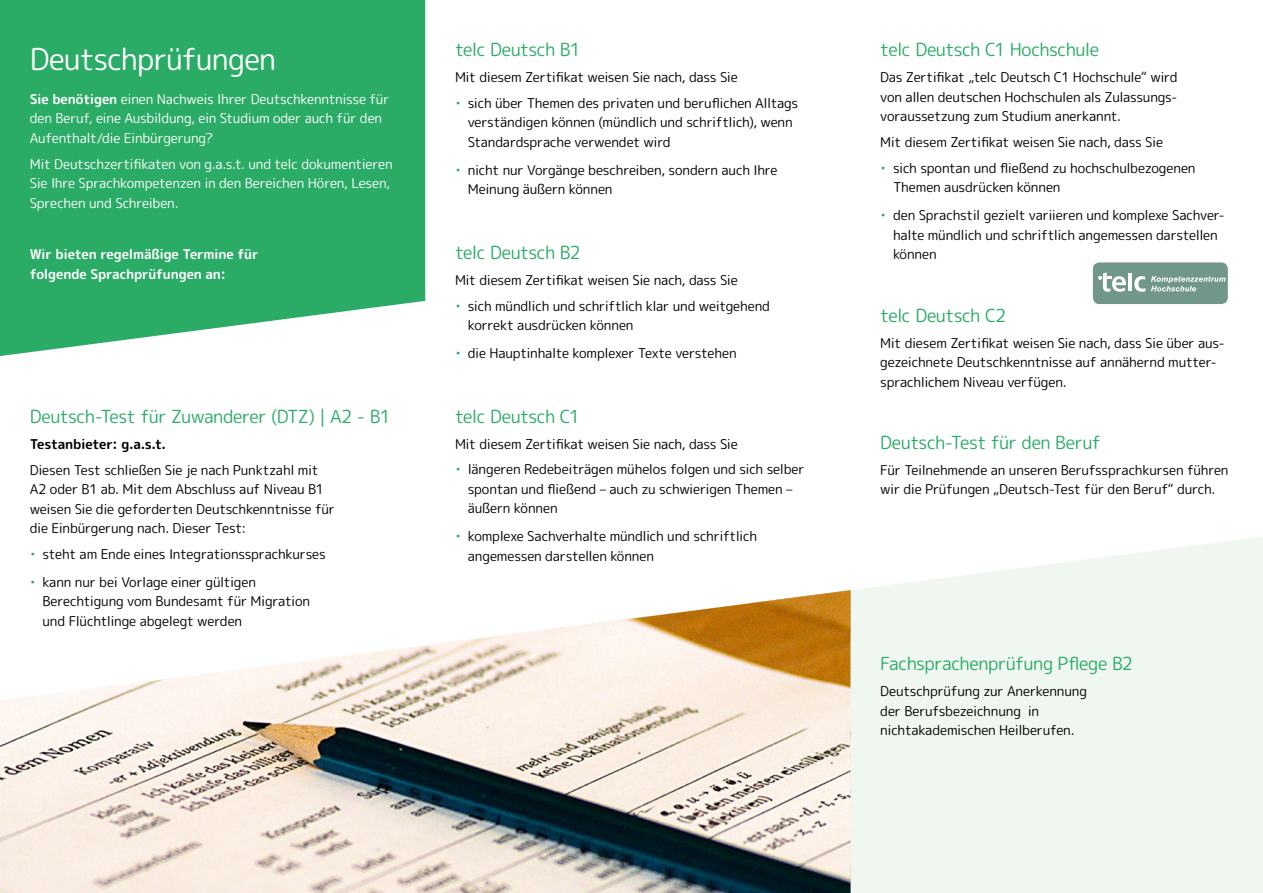
<style>
.page{position:relative;width:1263px;height:893px;background:#fff}
.page>*{position:absolute;margin:0;border:0;box-sizing:border-box;transform-origin:0 0}
.t1{font:30px "Rounded Mplus 1 c";letter-spacing:-.03em;color:#fff}
.t2{font:18px "Rounded Mplus 1 c";letter-spacing:-.035em;color:#2bac66}
.t3{font:13.5px/19.5px "Rounded Mplus 1 c";letter-spacing:-.015em;color:#000}
.t4{font:13.5px/19.5px "Rounded Mplus 1 c";letter-spacing:-.015em;color:#fff}
.t5{font:700 13.5px/19.5px "Rounded Mplus 1 c";letter-spacing:-.02em;color:#fff}
.t6{font:700 13.5px "Rounded Mplus 1 c";letter-spacing:-.02em;color:#000}
.s1{font-weight:700}
.s2{color:#2bac66}
</style>
<div class="page">
<svg style="left:851px;top:537px;width:412px;height:356px;fill:#f0f7f1"></svg>
<img style="left:0;top:590px;width:850px;height:303px">
<svg style="left:0;top:0;width:425px;height:356px;background:#3bb271"></svg>
<div style="left:1093px;top:262px;width:135px;height:42px;background:#719788;border-radius:7px"></div>
<hr style="left:1128px;top:274px;width:4px;height:17px;background:#fff">
<svg style="left:1134px;top:276px;width:11px;height:16px"></svg>
<svg style="left:1098px;top:272px;width:28px;height:20px"></svg>
<svg style="left:1151px;top:276px;width:74px;height:16px"></svg>
<h1 class="t1" style="left:30px;top:37px;width:248px">Deutschprüfungen</h1>
<p class="t4" style="left:30px;top:89px;width:361px"><span class="s1">Sie benötigen</span> einen Nachweis Ihrer Deutschkenntnisse für den Beruf, eine Ausbildung, ein Studium oder auch für den<br>Aufenthalt/die Einbürgerung?</p>
<p class="t4" style="left:30px;top:154px;width:364px">Mit Deutschzertifikaten von g.a.s.t. und telc dokumentieren<br>Sie Ihre Sprachkompetenzen in den Bereichen Hören, Lesen,<br>Sprechen und Schreiben.</p>
<p class="t5" style="left:30px;top:245px;width:230px">Wir bieten regelmäßige Termine für folgende Sprachprüfungen an:</p>
<h2 class="t2" style="left:30px;top:403px;width:362px">Deutsch-Test für Zuwanderer (DTZ) | A2 - B1</h2>
<p class="t6" style="left:30px;top:434px;width:138px">Testanbieter: g.a.s.t.</p>
<p class="t3" style="left:30px;top:460px;width:307px">Diesen Test schließen Sie je nach Punktzahl mit A2 oder B1 ab. Mit dem Abschluss auf Niveau B1 weisen Sie die geforderten Deutschkenntnisse für die Einbürgerung nach. Dieser Test:</p>
<p class="t3" style="left:30px;top:544px;width:298px"><span class="s2">•</span> steht am Ende eines Integrationssprachkurses</p>
<p class="t3" style="left:43px;top:572px;width:269px;text-indent:-13px"><span class="s2">•</span> kann nur bei Vorlage einer gültigen<br>Berechtigung vom Bundesamt für Migration und Flüchtlinge abgelegt werden</p>
<h2 class="t2" style="left:455px;top:37px;width:127px">telc Deutsch B1</h2>
<p class="t3" style="left:455px;top:67px;width:284px">Mit diesem Zertifikat weisen Sie nach, dass Sie</p>
<p class="t3" style="left:468px;top:93px;width:332px;text-indent:-13px"><span class="s2">•</span> sich über Themen des privaten und beruflichen Alltags verständigen können (mündlich und schriftlich), wenn<br>Standardsprache verwendet wird</p>
<p class="t3" style="left:468px;top:160px;width:311px;text-indent:-13px"><span class="s2">•</span> nicht nur Vorgänge beschreiben, sondern auch Ihre<br>Meinung äußern können</p>
<h2 class="t2" style="left:455px;top:240px;width:127px">telc Deutsch B2</h2>
<p class="t3" style="left:455px;top:270px;width:284px">Mit diesem Zertifikat weisen Sie nach, dass Sie</p>
<p class="t3" style="left:468px;top:296px;width:304px;text-indent:-13px"><span class="s2">•</span> sich mündlich und schriftlich klar und weitgehend korrekt ausdrücken können</p>
<p class="t3" style="left:455px;top:343px;width:283px"><span class="s2">•</span> die Hauptinhalte komplexer Texte verstehen</p>
<h2 class="t2" style="left:455px;top:403px;width:127px">telc Deutsch C1</h2>
<p class="t3" style="left:455px;top:434px;width:284px">Mit diesem Zertifikat weisen Sie nach, dass Sie</p>
<p class="t3" style="left:468px;top:460px;width:338px;text-indent:-13px"><span class="s2">•</span> längeren Redebeiträgen mühelos folgen und sich selber spontan und fließend – auch zu schwierigen Themen – äußern können</p>
<p class="t3" style="left:468px;top:527px;width:291px;text-indent:-13px"><span class="s2">•</span> komplexe Sachverhalte mündlich und schriftlich angemessen darstellen können</p>
<h2 class="t2" style="left:880px;top:37px;width:220px">telc Deutsch C1 Hochschule</h2>
<p class="t3" style="left:880px;top:67px;width:299px;text-align:justify">Das Zertifikat „telc Deutsch C1 Hochschule“ wird von allen deutschen Hochschulen als Zulassungs&shy;voraussetzung zum Studium anerkannt.</p>
<p class="t3" style="left:880px;top:132px;width:284px">Mit diesem Zertifikat weisen Sie nach, dass Sie</p>
<p class="t3" style="left:893px;top:158px;width:304px;text-indent:-13px"><span class="s2">•</span> sich spontan und fließend zu hochschulbezogenen<br>Themen ausdrücken können</p>
<p class="t3" style="left:893px;top:206px;width:333px;text-indent:-13px"><span class="s2">•</span> den Sprachstil gezielt variieren und komplexe Sachver&shy;halte mündlich und schriftlich angemessen darstellen können</p>
<h2 class="t2" style="left:880px;top:302px;width:128px">telc Deutsch C2</h2>
<p class="t3" style="left:880px;top:333px;width:346px">Mit diesem Zertifikat weisen Sie nach, dass Sie über aus&shy;gezeichnete Deutschkenntnisse auf annähernd mutter&shy;sprachlichem Niveau verfügen.</p>
<h2 class="t2" style="left:880px;top:430px;width:222px">Deutsch-Test für den Beruf</h2>
<p class="t3" style="left:880px;top:460px;width:350px">Für Teilnehmende an unseren Berufssprachkursen führen wir die Prüfungen „Deutsch-Test für den Beruf“ durch.</p>
<h2 class="t2" style="left:880px;top:651px;width:254px">Fachsprachenprüfung Pflege B2</h2>
<p class="t3" style="left:880px;top:682px;width:208px">Deutschprüfung zur Anerkennung der Berufsbezeichnung in nichtakademischen Heilberufen.</p>
</div>
